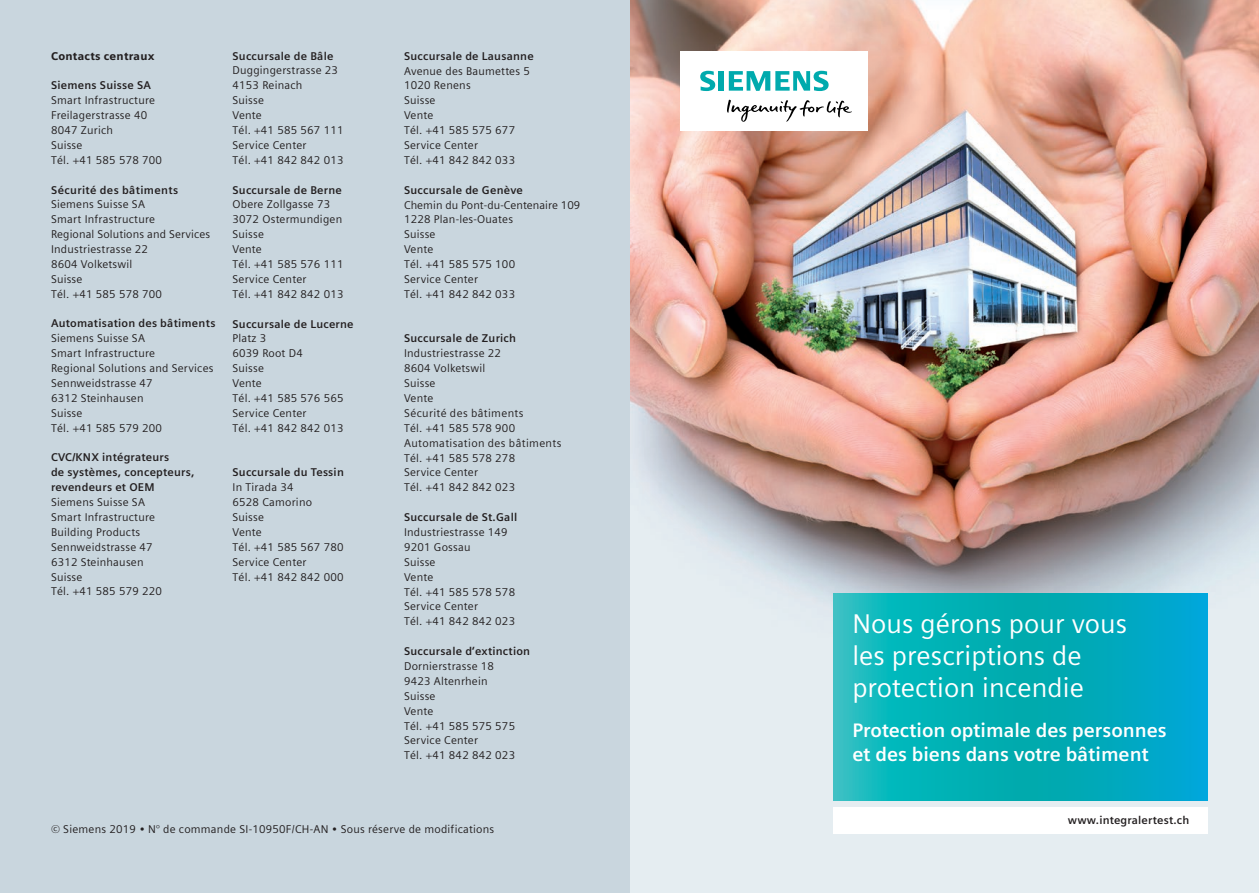
<style>
.page{position:relative;width:1259px;height:893px;background:#fff}
.page>*{position:absolute;margin:0;border:0;box-sizing:border-box;transform-origin:0 0}
.t1{font:27px/32px "Siemens Sans";letter-spacing:.005em;color:#fff}
.t2{font:700 19.5px/23.4px "Siemens Sans";color:#fff}
.t3{font:11.25px/14.9px "Siemens Sans";letter-spacing:.02em;color:#231f20}
.t4{font:700 11.25px/14.9px "Siemens Sans";letter-spacing:.02em;color:#231f20}
.t5{font:900 11.25px "Siemens Sans";letter-spacing:.02em;color:#231f20}
</style>
<div class="page">
<img style="left:629px;top:0;width:630px;height:893px">
<div style="left:0;top:0;width:629px;height:893px;background:#c9d6de"></div>
<div style="left:680px;top:51px;width:187px;height:79px;background:#fff"></div>
<svg style="left:727px;top:100px;width:125px;height:22px"></svg>
<svg style="left:700px;top:71px;width:128px;height:20px"></svg>
<div style="left:833px;top:807px;width:375px;height:26px;background:#fff"></div>
<svg style="left:833px;top:594px;width:375px;height:207px;background:#05aebc"></svg>
<p class="t5" style="left:51px;top:49px;width:105px">Contacts centraux</p>
<p class="t4" style="left:51px;top:78px;width:101px">Siemens Suisse SA</p>
<p class="t3" style="left:51px;top:93px;width:113px">Smart Infrastructure<br>Freilagerstrasse 40<br>8047 Zurich<br>Suisse<br>Tél. +41 585 578 700</p>
<p class="t4" style="left:51px;top:182px;width:129px">Sécurité des bâtiments</p>
<p class="t3" style="left:51px;top:197px;width:161px">Siemens Suisse SA<br>Smart Infrastructure<br>Regional Solutions and Services<br>Industriestrasse 22<br>8604 Volketswil<br>Suisse<br>Tél. +41 585 578 700</p>
<p class="t4" style="left:51px;top:316px;width:166px">Automatisation des bâtiments</p>
<p class="t3" style="left:51px;top:331px;width:164px">Siemens Suisse SA<br>Smart Infrastructure<br>Regional Solutions and Services<br>Sennweidstrasse 47<br>6312 Steinhausen<br>Suisse<br>Tél. +41 585 579 200</p>
<p class="t4" style="left:51px;top:450px;width:145px">CVC/KNX intégrateurs<br>de systèmes, concepteurs, revendeurs et OEM</p>
<p class="t3" style="left:51px;top:495px;width:113px">Siemens Suisse SA<br>Smart Infrastructure<br>Building Products<br>Sennweidstrasse 47<br>6312 Steinhausen<br>Suisse<br>Tél. +41 585 579 220</p>
<p class="t4" style="left:232px;top:48px;width:103px">Succursale de Bâle</p>
<p class="t3" style="left:232px;top:63px;width:113px">Duggingerstrasse 23<br>4153 Reinach<br>Suisse<br>Vente<br>Tél. +41 585 567 111<br>Service Center<br>Tél. +41 842 842 013</p>
<p class="t4" style="left:232px;top:182px;width:111px">Succursale de Berne</p>
<p class="t3" style="left:232px;top:197px;width:113px">Obere Zollgasse 73<br>3072 Ostermundigen<br>Suisse<br>Vente<br>Tél. +41 585 576 111<br>Service Center<br>Tél. +41 842 842 013</p>
<p class="t4" style="left:232px;top:316px;width:123px">Succursale de Lucerne</p>
<p class="t3" style="left:232px;top:331px;width:113px">Platz 3<br>6039 Root D4<br>Suisse<br>Vente<br>Tél. +41 585 576 565<br>Service Center<br>Tél. +41 842 842 013</p>
<p class="t4" style="left:232px;top:465px;width:113px">Succursale du Tessin</p>
<p class="t3" style="left:232px;top:480px;width:113px">In Tirada 34<br>6528 Camorino<br>Suisse<br>Vente<br>Tél. +41 585 567 780<br>Service Center<br>Tél. +41 842 842 000</p>
<p class="t4" style="left:404px;top:48px;width:131px">Succursale de Lausanne</p>
<p class="t3" style="left:404px;top:63px;width:127px">Avenue des Baumettes 5<br>1020 Renens<br>Suisse<br>Vente<br>Tél. +41 585 575 677<br>Service Center<br>Tél. +41 842 842 033</p>
<p class="t4" style="left:404px;top:182px;width:120px">Succursale de Genève</p>
<p class="t3" style="left:404px;top:197px;width:178px">Chemin du Pont-du-Centenaire 109<br>1228 Plan-les-Ouates<br>Suisse<br>Vente<br>Tél. +41 585 575 100<br>Service Center<br>Tél. +41 842 842 033</p>
<p class="t4" style="left:404px;top:331px;width:113px">Succursale de Zurich</p>
<p class="t3" style="left:404px;top:346px;width:159px">Industriestrasse 22<br>8604 Volketswil<br>Suisse<br>Vente<br>Sécurité des bâtiments<br>Tél. +41 585 578 900<br>Automatisation des bâtiments<br>Tél. +41 585 578 278<br>Service Center<br>Tél. +41 842 842 023</p>
<p class="t4" style="left:404px;top:510px;width:115px">Succursale de St.Gall</p>
<p class="t3" style="left:404px;top:525px;width:113px">Industriestrasse 149<br>9201 Gossau<br>Suisse<br>Vente<br>Tél. +41 585 578 578<br>Service Center<br>Tél. +41 842 842 023</p>
<p class="t4" style="left:404px;top:644px;width:128px">Succursale d‘extinction</p>
<p class="t3" style="left:404px;top:659px;width:113px">Dornierstrasse 18<br>9423 Altenrhein<br>Suisse<br>Vente<br>Tél. +41 585 575 575<br>Service Center<br>Tél. +41 842 842 023</p>
<p class="t3" style="left:51px;top:822px;width:445px">© Siemens 2019 • N° de commande SI-10950F/CH-AN • Sous réserve de modifications</p>
<h1 class="t1" style="left:852px;top:608px;width:276px">Nous gérons pour vous les prescriptions de protection incendie</h1>
<h2 class="t2" style="left:852px;top:719px;width:316px">Protection optimale des personnes et des biens dans votre bâtiment</h2>
<p class="t4" style="left:1068px;top:813px;width:123px">www.integralertest.ch</p>
</div>
